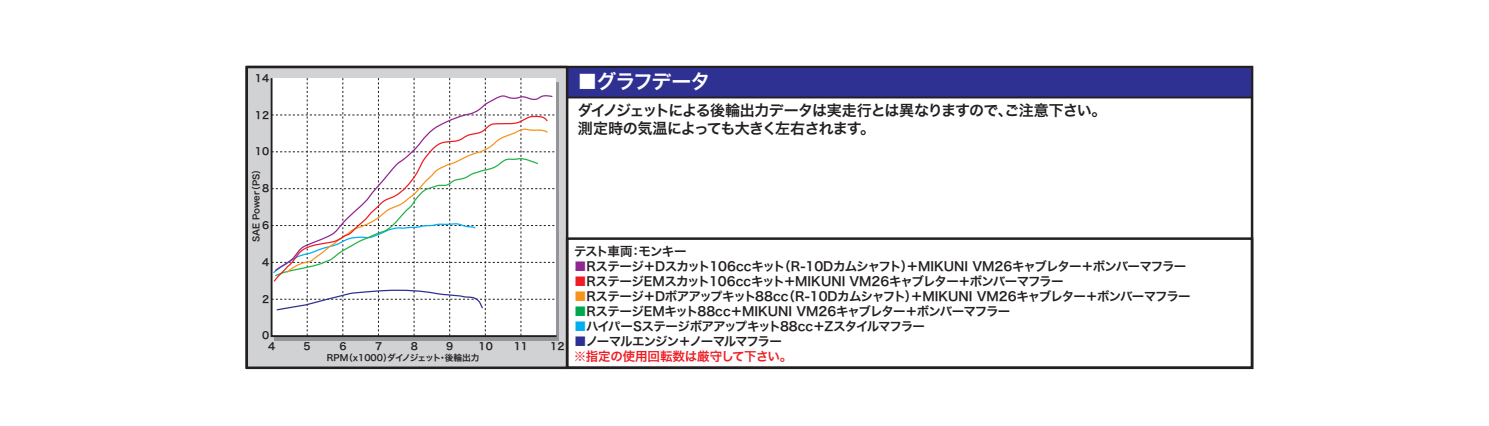
<style>
.page{position:relative;width:1489px;height:426px;background:#fff}
.page>*{position:absolute;margin:0;border:0;box-sizing:border-box;transform-origin:0 0}
.t1{font:20px "Hira Kaku Pro W6";letter-spacing:-.06em;color:#fff}
.t2{font:15px/18px "Hira Kaku Pro W6";letter-spacing:-.055em;color:#231f20}
.t3{font:12.5px "Hira Kaku Pro W6";letter-spacing:-.045em;color:#231f20}
.t4{font:12.5px "Hira Kaku Pro W6";letter-spacing:-.065em;color:#231f20}
.t5{font:12.5px/15px "Hira Kaku Pro W6";letter-spacing:-.05em;color:#ee1d23}
.t6{font:10px "Hira Kaku Pro W6";color:#231f20}
.t7{font:8.75px "Hira Kaku Pro W6";color:#231f20}
.s1{color:#90268f}
.s2{color:#ee1d23}
.s3{color:#f7931d}
.s4{color:#00a54f}
.s5{color:#00aeef}
.s6{color:#2e3092}
.s7{color:#231f20}
</style>
<div class="page">
<div style="left:566px;top:66px;width:686px;height:32px;background:#2e3092;border:2px solid #231f20"></div>
<div style="left:245px;top:66px;width:323px;height:302px;background:#d1d2d4;border:2px solid #231f20"></div>
<svg style="left:271px;top:78px;width:285px;height:257px;background:#f3f3f4"></svg>
<svg style="left:272px;top:115px;width:276px;height:167px;background:#f5f4f4"></svg>
<svg style="left:274px;top:93px;width:279px;height:178px;background:#f6f4f4"></svg>
<div style="left:566px;top:237px;width:687px;height:131px;border:2px solid #231f20"></div>
<p class="t6" style="left:255px;top:69px;width:16px">14</p>
<p class="t6" style="left:255px;top:106px;width:16px">12</p>
<p class="t6" style="left:255px;top:142px;width:16px">10</p>
<p class="t7" style="left:248px;top:242px;width:79px;rotate:-90deg">SAE Power（PS）</p>
<p class="t6" style="left:262px;top:179px;width:9px">8</p>
<p class="t6" style="left:262px;top:216px;width:9px">6</p>
<p class="t6" style="left:262px;top:253px;width:9px">4</p>
<p class="t6" style="left:262px;top:289px;width:9px">2</p>
<p class="t6" style="left:262px;top:326px;width:9px">0</p>
<p class="t6" style="left:268px;top:336px;width:9px">4</p>
<p class="t6" style="left:303px;top:336px;width:9px">5</p>
<p class="t6" style="left:339px;top:336px;width:9px">6</p>
<p class="t6" style="left:375px;top:336px;width:9px">7</p>
<p class="t6" style="left:411px;top:336px;width:9px">8</p>
<p class="t6" style="left:446px;top:336px;width:9px">9</p>
<p class="t6" style="left:478px;top:336px;width:16px">10</p>
<p class="t6" style="left:514px;top:336px;width:16px">11</p>
<p class="t6" style="left:550px;top:336px;width:16px">12</p>
<p class="t7" style="left:327px;top:350px;width:154px">RPM（x1000）ダイノジェット・後輪出力</p>
<h1 class="t1" style="left:577px;top:64px;width:134px">■グラフデータ</h1>
<p class="t2" style="left:577px;top:101px;width:530px">ダイノジェットによる後輪出力データは実走行とは異なりますので、ご注意下さい。測定時の気温によっても大きく左右されます。</p>
<p class="t4" style="left:574px;top:240px;width:114px">テスト車両：モンキー</p>
<p class="t3" style="left:574px;top:255px;width:613px"><span class="s1">■</span>Rステージ＋Dスカット106ccキット（R-10Dカムシャフト）＋MIKUNI VM26キャブレター＋ボンバーマフラー</p>
<p class="t3" style="left:574px;top:270px;width:491px"><span class="s2">■</span>RステージEMスカット106ccキット＋MIKUNI VM26キャブレター＋ボンバーマフラー</p>
<p class="t3" style="left:574px;top:285px;width:618px"><span class="s3">■</span>Rステージ＋Dボアアップキット88cc（R-10Dカムシャフト）＋MIKUNI VM26キャブレター＋ボンバーマフラー</p>
<p class="t3" style="left:574px;top:300px;width:438px"><span class="s4">■</span>RステージEMキット88cc＋MIKUNI VM26キャブレター＋ボンバーマフラー</p>
<p class="t4" style="left:574px;top:315px;width:352px"><span class="s5">■</span>ハイパーSステージボアアップキット88cc＋Zスタイルマフラー</p>
<p class="t5" style="left:574px;top:333px;width:220px"><span class="s6">■</span><span class="s7">ノーマルエンジン＋ノーマルマフラー</span>※指定の使用回転数は厳守して下さい。</p>
</div>
